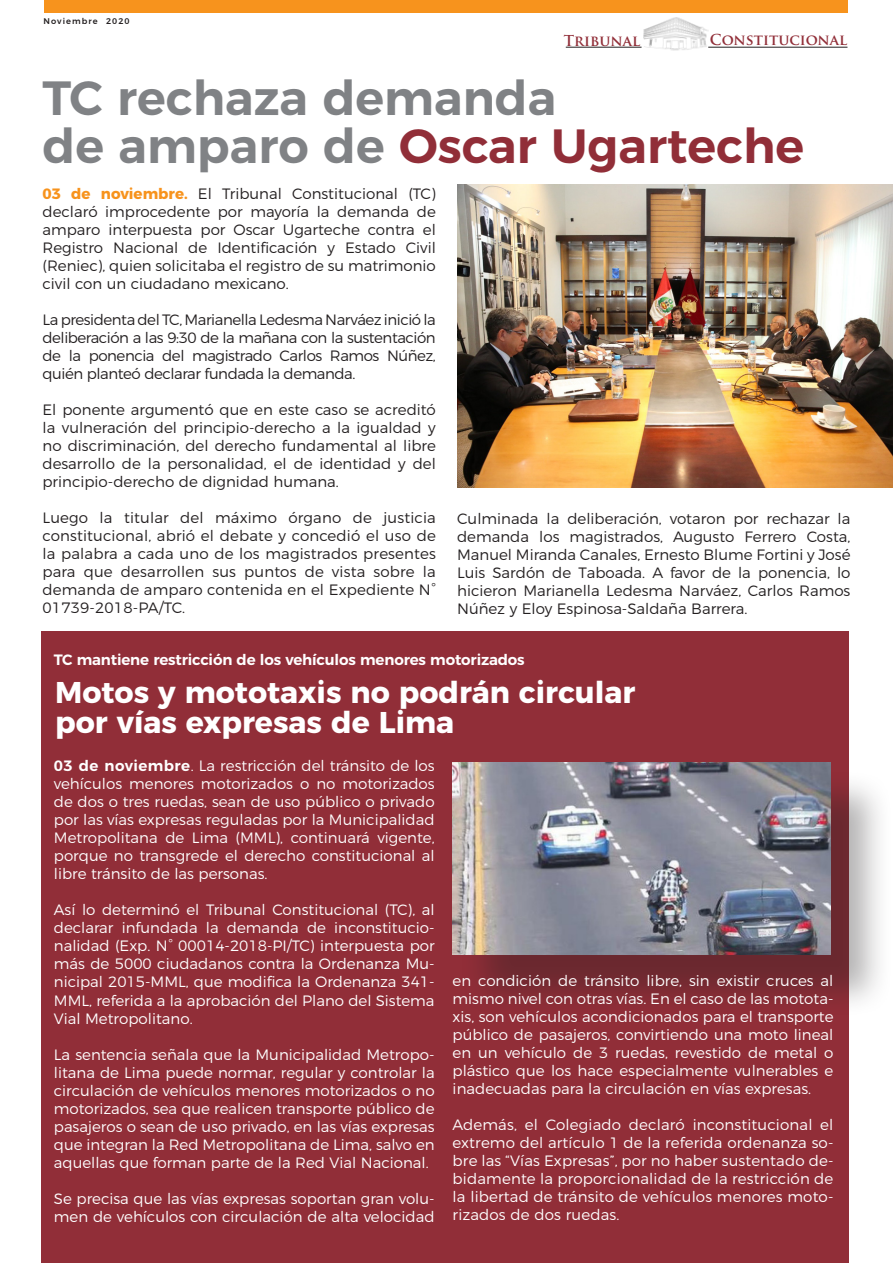
<style>
.page{position:relative;width:893px;height:1263px;background:#fff}
.page>*{position:absolute;margin:0;border:0;box-sizing:border-box;transform-origin:0 0}
.t1{font:600 48px "Montserrat";color:#912e38}
.t2{font:600 48px "Montserrat";color:#808285}
.t3{font:700 30px "Montserrat";color:#fff}
.t4{font:300 15px/18px "Montserrat";color:#fff;text-align:justify}
.t5{font:300 15px/18px "Montserrat";color:#231f20;text-align:justify}
.t6{font:600 15px "Montserrat";letter-spacing:-.01em;color:#fff}
.t7{font:700 14.7px "Trajan Pro";color:#912e38}
.t8{font:500 8.25px "Montserrat";letter-spacing:.13em;color:#231f20}
.s1{color:#808285}
.s2{font-weight:700;color:#f7931d}
.s3{font-weight:600}
</style>
<div class="page">
<div style="left:41px;top:631px;width:808px;height:632px;background:#912e38"></div>
<div style="left:44px;top:0;width:803px;height:13px;background:#f7931d"></div>
<img style="left:643px;top:17px;width:66px;height:34px">
<hr style="left:708px;top:47px;width:139px;height:1px;background:#231f20">
<hr style="left:566px;top:47px;width:76px;height:1px;background:#231f20">
<img style="left:457px;top:185px;width:436px;height:302px">
<div style="left:460px;top:770px;width:433px;height:247px;background:#231f20;opacity:.35"></div>
<img style="left:453px;top:762px;width:377px;height:192px">
<p class="t8" style="left:44px;top:15px;width:88px">Noviembre 2020</p>
<p class="t7" style="left:564px;top:31px;width:78px">Tribunal</p>
<p class="t7" style="left:710px;top:31px;width:139px">Constitucional</p>
<p class="t2" style="left:43px;top:59px;width:515px">TC rechaza demanda</p>
<p class="t1" style="left:43px;top:107px;width:763px"><span class="s1">de amparo de</span> Oscar Ugarteche</p>
<p class="t5" style="left:43px;top:184px;width:395px"><span class="s2">03 de noviembre.</span> El Tribunal Constitucional (TC) declaró improcedente por mayoría la demanda de amparo interpuesta por Oscar Ugarteche contra el Registro Nacional de Identificación y Estado Civil (Reniec), quien solicitaba el registro de su matrimonio civil con un ciudadano mexicano.</p>
<p class="t5" style="left:43px;top:310px;width:395px">La presidenta del TC, Marianella Ledesma Narváez inició la deliberación a las 9:30 de la mañana con la sustentación de la ponencia del magistrado Carlos Ramos Núñez, quién planteó declarar fundada la demanda.</p>
<p class="t5" style="left:43px;top:400px;width:395px">El ponente argumentó que en este caso se acreditó la vulneración del principio-derecho a la igualdad y no discriminación, del derecho fundamental al libre desarrollo de la personalidad, el de identidad y del principio-derecho de dignidad humana.</p>
<p class="t5" style="left:43px;top:508px;width:395px">Luego la titular del máximo órgano de justicia constitucional, abrió el debate y concedió el uso de la palabra a cada uno de los magistrados presentes para que desarrollen sus puntos de vista sobre la demanda de amparo contenida en el Expediente N° 01739-2018-PA/TC.</p>
<p class="t5" style="left:457px;top:508px;width:395px">Culminada la deliberación, votaron por rechazar la demanda los magistrados, Augusto Ferrero Costa, Manuel Miranda Canales, Ernesto Blume Fortini y José Luis Sardón de Taboada. A favor de la ponencia, lo hicieron Marianella Ledesma Narváez, Carlos Ramos Núñez y Eloy Espinosa-Saldaña Barrera.</p>
<p class="t6" style="left:54px;top:648px;width:472px">TC mantiene restricción de los vehículos menores motorizados</p>
<p class="t3" style="left:55px;top:668px;width:582px">Motos y mototaxis no podrán circular</p>
<p class="t3" style="left:55px;top:698px;width:401px">por vías expresas de Lima</p>
<p class="t4" style="left:54px;top:756px;width:382px"><span class="s3">03 de noviembre</span>. La restricción del tránsito de los vehículos menores motorizados o no motorizados de dos o tres ruedas, sean de uso público o privado por las vías expresas reguladas por la Municipalidad Metropolitana de Lima (MML), continuará vigente, porque no transgrede el derecho constitucional al libre tránsito de las personas.</p>
<p class="t4" style="left:54px;top:900px;width:382px">Así lo determinó el Tribunal Constitucional (TC), al declarar infundada la demanda de inconstitucio&shy;nalidad (Exp. N° 00014-2018-PI/TC) interpuesta por más de 5000 ciudadanos contra la Ordenanza Mu&shy;nicipal 2015-MML, que modifica la Ordenanza 341- MML, referida a la aprobación del Plano del Sistema Vial Metropolitano.</p>
<p class="t4" style="left:54px;top:1044px;width:382px">La sentencia señala que la Municipalidad Metropo&shy;litana de Lima puede normar, regular y controlar la circulación de vehículos menores motorizados o no motorizados, sea que realicen transporte público de pasajeros o sean de uso privado, en las vías expresas que integran la Red Metropolitana de Lima, salvo en aquellas que forman parte de la Red Vial Nacional.</p>
<p class="t4" style="left:54px;top:1188px;width:382px">Se precisa que las vías expresas soportan gran volu&shy;men de vehículos con circulación de alta velocidad</p>
<p class="t4" style="left:453px;top:970px;width:382px">en condición de tránsito libre, sin existir cruces al mismo nivel con otras vías. En el caso de las motota&shy;xis, son vehículos acondicionados para el transporte público de pasajeros, convirtiendo una moto lineal en un vehículo de 3 ruedas, revestido de metal o plástico que los hace especialmente vulnerables e inadecuadas para la circulación en vías expresas.</p>
<p class="t4" style="left:453px;top:1114px;width:382px">Además, el Colegiado declaró inconstitucional el extremo del artículo 1 de la referida ordenanza so&shy;bre las “Vías Expresas”, por no haber sustentado de&shy;bidamente la proporcionalidad de la restricción de la libertad de tránsito de vehículos menores moto&shy;rizados de dos ruedas.</p>
</div>
